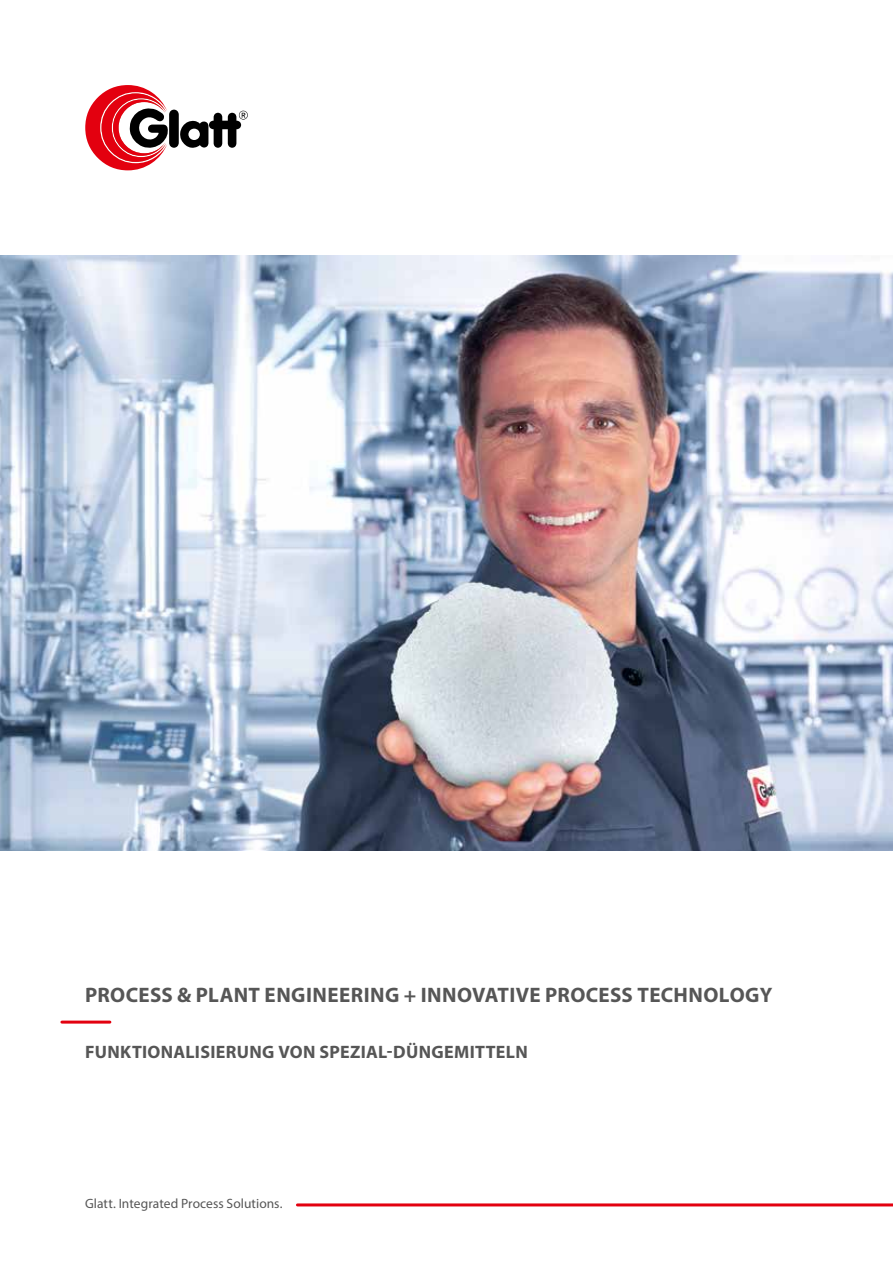
<style>
.page{position:relative;width:893px;height:1263px;background:#fff}
.page>*{position:absolute;margin:0;border:0;box-sizing:border-box;transform-origin:0 0}
.t1{font:700 21px "Myriad Pro";letter-spacing:.015em;color:#565656}
.t2{font:700 18px "Myriad Pro";letter-spacing:.02em;color:#565656}
.t3{font:13.5px "Myriad Pro";color:#565656}
</style>
<div class="page">
<svg style="left:85px;top:85px;width:163px;height:85px"></svg>
<hr style="left:62px;top:1020px;width:48px;height:3px;background:#e3000f">
<hr style="left:297px;top:1203px;width:596px;height:3px;background:#e3000f">
<img style="left:0;top:255px;width:893px;height:595px">
<p class="t1" style="left:85px;top:981px;width:689px">PROCESS &amp; PLANT ENGINEERING + INNOVATIVE PROCESS TECHNOLOGY</p>
<p class="t2" style="left:85px;top:1040px;width:444px">FUNKTIONALISIERUNG VON SPEZIAL-DÜNGEMITTELN</p>
<p class="t3" style="left:85px;top:1195px;width:199px">Glatt. Integrated Process Solutions.</p>
</div>
